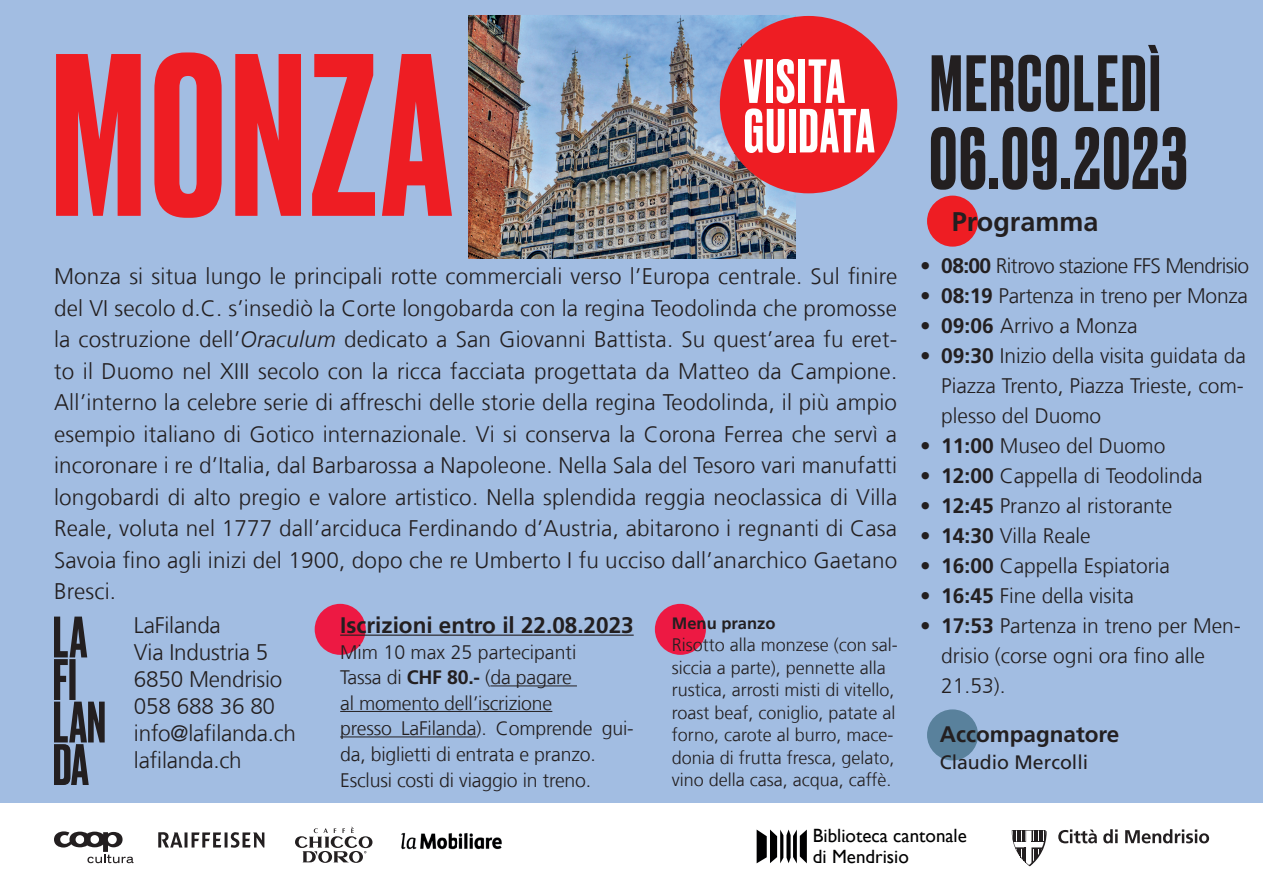
<style>
.page{position:relative;width:1263px;height:893px;background:#fff}
.page>*{position:absolute;margin:0;border:0;box-sizing:border-box;transform-origin:0 0}
.t1{font:500 217.5px "Druk";letter-spacing:.02em;color:#ee1d23}
.t2{font:500 82.5px "Druk";letter-spacing:.02em;color:#231f20}
.t3{font:500 75px "Druk";letter-spacing:.03em;color:#231f20}
.t4{font:500 58.5px/49.5px "Druk";letter-spacing:.03em;color:#fff}
.t5{font:700 27px "Frutiger LT Com";color:#231f20}
.t6{font:300 22.5px/31.5px "Frutiger LT Com";letter-spacing:-.01em;color:#231f20;text-align:justify}
.t7{font:700 22.5px "Frutiger LT Com";color:#231f20}
.t8{font:300 21px/30px "Frutiger LT Com";color:#231f20;text-align:justify}
.t9{font:300 21px "Frutiger LT Com";letter-spacing:-.03em;color:#231f20}
.t10{font:300 19.5px/25.5px "Frutiger LT Com";letter-spacing:-.01em;color:#231f20}
.t11{font:19.5px "Frutiger LT Com";color:#231f20}
.t12{font:19.2px/20.2px "Gill Sans";color:#000001}
.t13{font:300 18px/22.5px "Frutiger LT Com";color:#231f20}
.t14{font:700 16.5px "Frutiger LT Com";color:#231f20}
.s1{font-weight:700}
.s2{font-style:italic}
</style>
<div class="page">
<div style="left:0;top:0;width:1263px;height:802px;background:#a2bde2"></div>
<div style="left:315px;top:604px;width:51px;height:51px;background:#ed1943;border-radius:50%"></div>
<div style="left:927px;top:709px;width:51px;height:51px;background:#59819c;border-radius:50%"></div>
<hr style="left:340px;top:635px;width:294px;height:1px;background:#231f20">
<hr style="left:490px;top:685px;width:87px;height:1px;background:#231f20">
<hr style="left:340px;top:711px;width:212px;height:1px;background:#231f20">
<hr style="left:340px;top:736px;width:136px;height:1px;background:#231f20">
<div style="left:927px;top:196px;width:51px;height:51px;background:#ee1d23;border-radius:50%"></div>
<img style="left:469px;top:16px;width:327px;height:243px">
<div style="left:720px;top:16px;width:177px;height:177px;background:#ee1d23;border-radius:50%"></div>
<div style="left:655px;top:604px;width:51px;height:51px;background:#ed1943;border-radius:50%"></div>
<svg style="left:1012px;top:830px;width:35px;height:36px"></svg>
<svg style="left:1058px;top:829px;width:39px;height:14px"></svg>
<svg style="left:1103px;top:829px;width:14px;height:14px"></svg>
<svg style="left:1125px;top:829px;width:84px;height:14px"></svg>
<svg style="left:757px;top:829px;width:50px;height:34px"></svg>
<svg style="left:54px;top:831px;width:80px;height:32px"></svg>
<svg style="left:158px;top:832px;width:106px;height:16px"></svg>
<img style="left:401px;top:832px;width:101px;height:18px">
<svg style="left:295px;top:827px;width:77px;height:36px"></svg>
<svg style="left:54px;top:617px;width:51px;height:168px"></svg>
<h3 class="t3" style="left:930px;top:32px;width:232px">MERCOLEDÌ</h3>
<h1 class="t1" style="left:51px;top:-13px;width:402px">MONZA</h1>
<h3 class="t4" style="left:744px;top:54px;width:132px">VISITA<br>GUIDATA</h3>
<h2 class="t2" style="left:929px;top:102px;width:260px">06.09.2023</h2>
<p class="t5" style="left:952px;top:206px;width:148px">Programma</p>
<p class="t9" style="left:920px;top:253px;width:331px"><span class="s1">• 08:00</span> Ritrovo stazione FFS Mendrisio</p>
<p class="t8" style="left:920px;top:281px;width:330px"><span class="s1">• 08:19</span> Partenza in treno per Monza</p>
<p class="t8" style="left:920px;top:311px;width:219px"><span class="s1">• 09:06</span> Arrivo a Monza</p>
<p class="t8" style="left:941px;top:341px;width:306px;text-indent:-21px"><span class="s1">• 09:30</span> Inizio della visita guidata da Piazza Trento, Piazza Trieste, com&shy;plesso del Duomo</p>
<p class="t8" style="left:920px;top:431px;width:247px"><span class="s1">• 11:00</span> Museo del Duomo</p>
<p class="t8" style="left:920px;top:461px;width:284px"><span class="s1">• 12:00</span> Cappella di Teodolinda</p>
<p class="t8" style="left:920px;top:491px;width:254px"><span class="s1">• 12:45</span> Pranzo al ristorante</p>
<p class="t8" style="left:920px;top:521px;width:172px"><span class="s1">• 14:30</span> Villa Reale</p>
<p class="t8" style="left:920px;top:551px;width:251px"><span class="s1">• 16:00</span> Cappella Espiatoria</p>
<p class="t8" style="left:920px;top:581px;width:215px"><span class="s1">• 16:45</span> Fine della visita</p>
<p class="t8" style="left:941px;top:611px;width:301px;text-align:left;text-indent:-21px"><span class="s1">• 17:53</span> Partenza in treno per Men&shy;drisio (corse ogni ora fino alle<br>21.53).</p>
<p class="t6" style="left:54px;top:261px;width:845px">Monza si situa lungo le principali rotte commerciali verso l’Europa centrale. Sul finire del VI secolo d.C. s’insediò la Corte longobarda con la regina Teodolinda che promosse la costruzione dell’<span class="s2">Oraculum</span> dedicato a San Giovanni Battista. Su quest’area fu eret&shy;to il Duomo nel XIII secolo con la ricca facciata progettata da Matteo da Campione.<br>All’interno la celebre serie di affreschi delle storie della regina Teodolinda, il più ampio esempio italiano di Gotico internazionale. Vi si conserva la Corona Ferrea che servì a incoronare i re d’Italia, dal Barbarossa a Napoleone. Nella Sala del Tesoro vari manufatti longobardi di alto pregio e valore artistico. Nella splendida reggia neoclassica di Villa Reale, voluta nel 1777 dall’arciduca Ferdinando d’Austria, abitarono i regnanti di Casa Savoia fino agli inizi del 1900, dopo che re Umberto I fu ucciso dall’anarchico Gaetano Bresci.</p>
<p class="t7" style="left:340px;top:612px;width:295px">Iscrizioni entro il 22.08.2023</p>
<p class="t10" style="left:340px;top:640px;width:295px">Mim 10 max 25 partecipanti<br>Tassa di <span class="s1">CHF 80.-</span> (da pagare<br>al momento dell’iscrizione<br>presso LaFilanda). Comprende gui&shy;da, biglietti di entrata e pranzo.<br>Esclusi costi di viaggio in treno.</p>
<p class="t6" style="left:134px;top:612px;width:164px;line-height:27px;text-align:left">LaFilanda<br>Via Industria 5<br>6850 Mendrisio<br>058 688 36 80 info@lafilanda.ch lafilanda.ch</p>
<p class="t14" style="left:672px;top:614px;width:105px">Menu pranzo</p>
<p class="t13" style="left:672px;top:634px;width:228px">Risotto alla monzese (con sal&shy;siccia a parte), pennette alla rustica, arrosti misti di vitello, roast beaf, coniglio, patate al forno, carote al burro, mace&shy;donia di frutta fresca, gelato, vino della casa, acqua, caffè.</p>
<p class="t12" style="left:813px;top:826px;width:155px">Biblioteca cantonale di Mendrisio</p>
<p class="t7" style="left:940px;top:721px;width:181px">Accompagnatore</p>
<p class="t11" style="left:940px;top:751px;width:150px">Claudio Mercolli</p>
</div>
